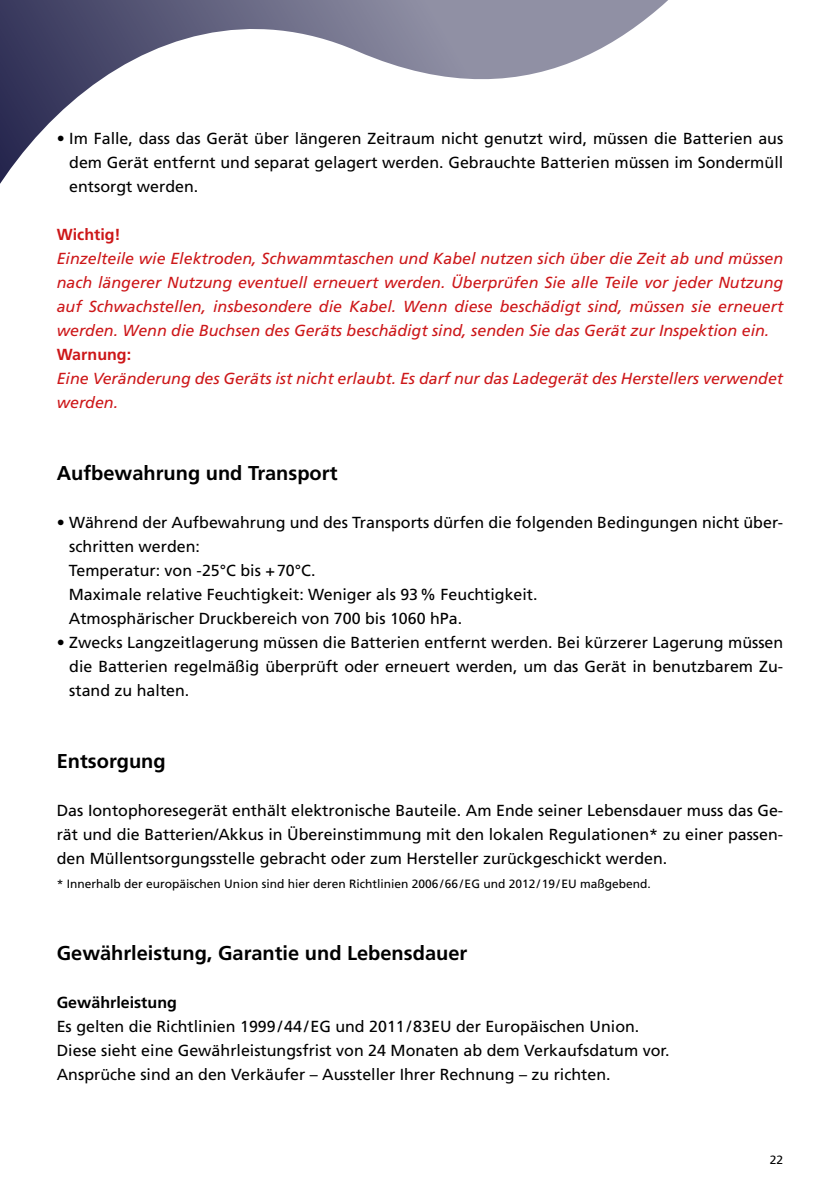
<style>
.page{position:relative;width:840px;height:1191px;background:#fff}
.page>*{position:absolute;margin:0;border:0;box-sizing:border-box;transform-origin:0 0}
.t1{font:700 20px "Frutiger LT Std";color:#000}
.t2{font:16px/24px "Frutiger LT Std";color:#000;text-align:justify}
.t3{font:italic 16px/24px "Frutiger LT Std";color:#cd1719;text-align:justify}
.t4{font:700 16px "Frutiger LT Std";color:#cd1719}
.t5{font:700 16px "Frutiger LT Std";color:#000}
.t6{font:12px "Frutiger LT Std";color:#000}
</style>
<div class="page">
<svg style="left:0;top:0;width:668px;height:184px"></svg>
<p class="t2" style="left:69px;top:127px;width:715px;text-indent:-12px">• Im Falle, dass das Gerät über längeren Zeitraum nicht genutzt wird, müssen die Batterien aus dem Gerät entfernt und separat gelagert werden. Gebrauchte Batterien müssen im Sondermüll entsorgt werden.</p>
<p class="t4" style="left:57px;top:225px;width:65px">Wichtig!</p>
<p class="t3" style="left:57px;top:247px;width:727px">Einzelteile wie Elektroden, Schwammtaschen und Kabel nutzen sich über die Zeit ab und müssen nach längerer Nutzung eventuell erneuert werden. Überprüfen Sie alle Teile vor jeder Nutzung auf Schwachstellen, insbesondere die Kabel. Wenn diese beschädigt sind, müssen sie erneuert werden. Wenn die Buchsen des Geräts beschädigt sind, senden Sie das Gerät zur Inspektion ein.</p>
<p class="t4" style="left:57px;top:345px;width:76px">Warnung:</p>
<p class="t3" style="left:57px;top:367px;width:727px">Eine Veränderung des Geräts ist nicht erlaubt. Es darf nur das Ladegerät des Herstellers verwendet werden.</p>
<p class="t1" style="left:57px;top:461px;width:282px">Aufbewahrung und Transport</p>
<p class="t2" style="left:69px;top:511px;width:715px;text-align:left;text-indent:-12px">• Während der Aufbewahrung und des Transports dürfen die folgenden Bedingungen nicht über&shy;schritten werden:<br>Temperatur: von -25°C bis +70°C.<br>Maximale relative Feuchtigkeit: Weniger als 93% Feuchtigkeit.<br>Atmosphärischer Druckbereich von 700 bis 1060 hPa.</p>
<p class="t2" style="left:69px;top:631px;width:715px;text-indent:-12px">• Zwecks Langzeitlagerung müssen die Batterien entfernt werden. Bei kürzerer Lagerung müssen die Batterien regelmäßig überprüft oder erneuert werden, um das Gerät in benutzbarem Zu&shy;stand zu halten.</p>
<p class="t1" style="left:57px;top:749px;width:110px">Entsorgung</p>
<p class="t2" style="left:57px;top:799px;width:727px">Das Iontophoresegerät enthält elektronische Bauteile. Am Ende seiner Lebensdauer muss das Ge&shy;rät und die Batterien/Akkus in Übereinstimmung mit den lokalen Regulationen* zu einer passen&shy;den Müllentsorgungsstelle gebracht oder zum Hersteller zurückgeschickt werden.</p>
<p class="t6" style="left:57px;top:877px;width:595px">* Innerhalb der europäischen Union sind hier deren Richtlinien 2006/66/EG und 2012/19/EU maßgebend.</p>
<p class="t1" style="left:57px;top:941px;width:412px">Gewährleistung, Garantie und Lebensdauer</p>
<p class="t5" style="left:57px;top:993px;width:122px">Gewährleistung</p>
<p class="t2" style="left:57px;top:1015px;width:614px;text-align:left">Es gelten die Richtlinien 1999/44/EG und 2011/83EU der Europäischen Union.<br>Diese sieht eine Gewährleistungsfrist von 24 Monaten ab dem Verkaufsdatum vor.<br>Ansprüche sind an den Verkäufer – Aussteller Ihrer Rechnung – zu richten.</p>
<p class="t6" style="left:769px;top:1152px;width:15px">22</p>
</div>
